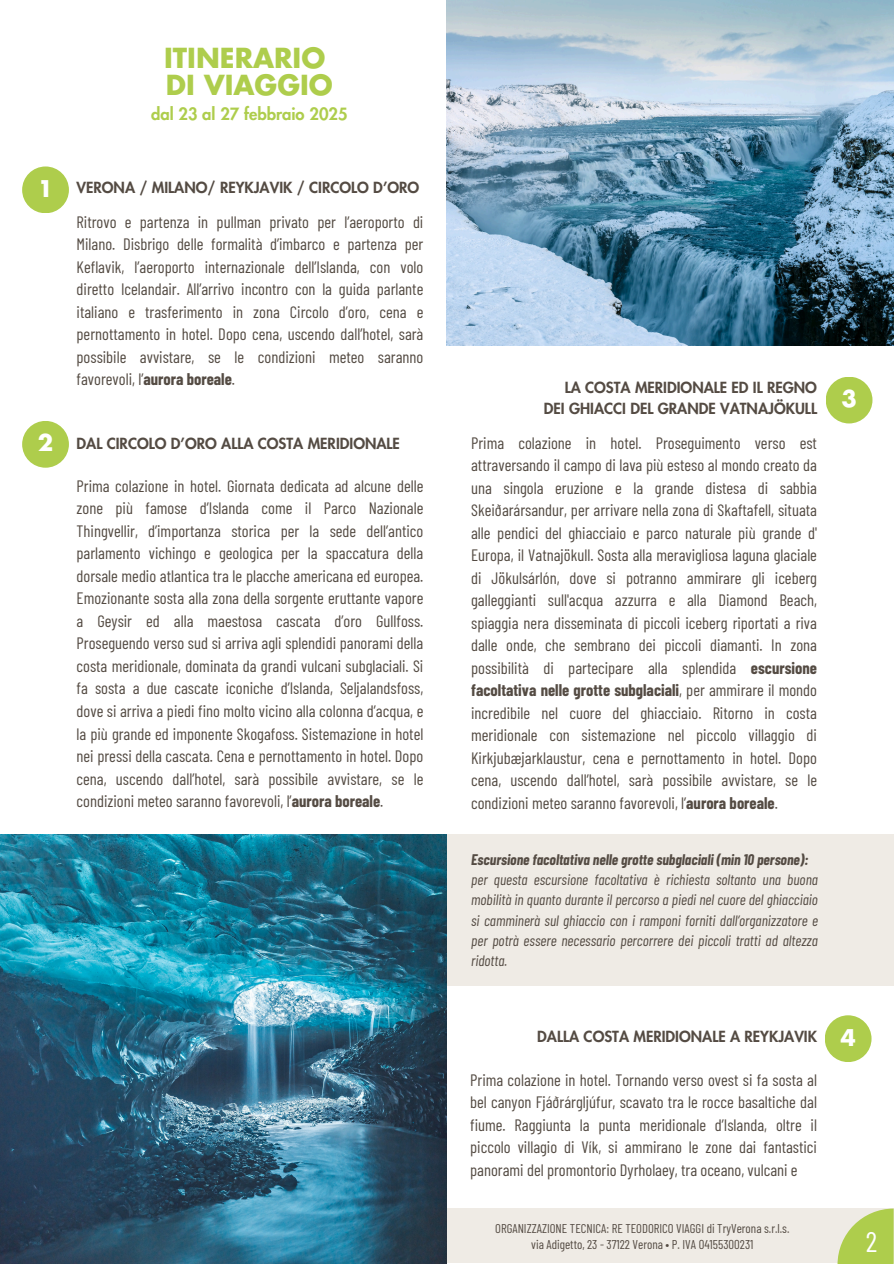
<style>
.page{position:relative;width:894px;height:1264px;background:#fff}
.page>*{position:absolute;margin:0;border:0;box-sizing:border-box;transform-origin:0 0}
.t1{font:28.5px "Barlow Condensed";color:#fff}
.t2{font:700 27px/27px "Futura LT Pro";color:#aecd4c}
.t3{font:700 22.5px "Futura LT Pro";color:#fff}
.t4{font:16.5px/22.5px "Barlow Condensed";color:#544b43;text-align:justify}
.t5{font:800 16.5px "Futura LT Pro";color:#aecd4c}
.t6{font:italic 15px/20.2px "Barlow Condensed";color:#544b43}
.t7{font:800 15px/20.2px "Futura LT Pro";color:#544b43;text-align:right}
.t8{font:12.75px "Barlow Condensed";color:#544b43}
.s1{font-weight:700}
</style>
<div class="page">
<div style="left:446px;top:1208px;width:447px;height:55px;background:#efebe5"></div>
<svg style="left:837px;top:1208px;width:56px;height:55px"></svg>
<img style="left:0;top:834px;width:446px;height:429px">
<img style="left:446px;top:0;width:447px;height:346px">
<div style="left:824px;top:1015px;width:47px;height:47px;background:#aecd4c;border-radius:50%"></div>
<div style="left:825px;top:376px;width:47px;height:47px;background:#aecd4c;border-radius:50%"></div>
<div style="left:447px;top:834px;width:446px;height:151px;background:#efebe5"></div>
<div style="left:22px;top:421px;width:47px;height:46px;background:#aecd4c;border-radius:50%"></div>
<div style="left:22px;top:166px;width:47px;height:47px;background:#aecd4c;border-radius:50%"></div>
<p class="t2" style="left:164px;top:46px;width:170px">ITINERARIO<br>DI VIAGGIO</p>
<h2 class="t3" style="left:38px;top:178px;width:17px">1</h2>
<p class="t5" style="left:151px;top:106px;width:198px">dal 23 al 27 febbraio 2025</p>
<h4 class="t7" style="left:77px;top:178px;width:344px">VERONA / MILANO/ REYKJAVIK / CIRCOLO D’ORO</h4>
<p class="t4" style="left:77px;top:210px;width:348px">Ritrovo e partenza in pullman privato per l’aeroporto di Milano. Disbrigo delle formalità d’imbarco e partenza per Keflavik, l’aeroporto internazionale dell’Islanda, con volo diretto Icelandair. All’arrivo incontro con la guida parlante italiano e trasferimento in zona Circolo d’oro, cena e pernottamento in hotel. Dopo cena, uscendo dall’hotel, sarà possibile avvistare, se le condizioni meteo saranno favorevoli, l’<span class="s1">aurora boreale</span>.</p>
<p class="t3" style="left:38px;top:433px;width:17px">2</p>
<h4 class="t7" style="left:77px;top:434px;width:325px">DAL CIRCOLO D’ORO ALLA COSTA MERIDIONALE</h4>
<h4 class="t4" style="left:77px;top:474px;width:348px">Prima colazione in hotel. Giornata dedicata ad alcune delle zone più famose d’Islanda come il Parco Nazionale Thingvellir, d’importanza storica per la sede dell’antico parlamento vichingo e geologica per la spaccatura della dorsale medio atlantica tra le placche americana ed europea.<br>Emozionante sosta alla zona della sorgente eruttante vapore a Geysir ed alla maestosa cascata d’oro Gullfoss.<br>Proseguendo verso sud si arriva agli splendidi panorami della costa meridionale, dominata da grandi vulcani subglaciali. Si fa sosta a due cascate iconiche d’Islanda, Seljalandsfoss, dove si arriva a piedi fino molto vicino alla colonna d’acqua, e la più grande ed imponente Skogafoss. Sistemazione in hotel nei pressi della cascata. Cena e pernottamento in hotel. Dopo cena, uscendo dall’hotel, sarà possibile avvistare, se le condizioni meteo saranno favorevoli, l’<span class="s1">aurora boreale</span>.</h4>
<h2 class="t7" style="left:543px;top:378px;width:274px">LA COSTA MERIDIONALE ED IL REGNO<br>DEI GHIACCI DEL GRANDE VATNAJÖKULL</h2>
<p class="t4" style="left:471px;top:431px;width:347px">Prima colazione in hotel. Proseguimento verso est attraversando il campo di lava più esteso al mondo creato da una singola eruzione e la grande distesa di sabbia Skeiðarársandur, per arrivare nella zona di Skaftafell, situata alle pendici del ghiacciaio e parco naturale più grande d' Europa, il Vatnajökull. Sosta alla meravigliosa laguna glaciale di Jökulsárlón, dove si potranno ammirare gli iceberg galleggianti sull'acqua azzurra e alla Diamond Beach, spiaggia nera disseminata di piccoli iceberg riportati a riva dalle onde, che sembrano dei piccoli diamanti. In zona possibilità di partecipare alla splendida <span class="s1">escursione facoltativa nelle grotte subglaciali</span>, per ammirare il mondo incredibile nel cuore del ghiacciaio. Ritorno in costa meridionale con sistemazione nel piccolo villaggio di Kirkjubæjarklaustur, cena e pernottamento in hotel. Dopo cena, uscendo dall’hotel, sarà possibile avvistare, se le condizioni meteo saranno favorevoli, l’<span class="s1">aurora boreale</span>.</p>
<p class="t6" style="left:471px;top:848px;width:348px"><span class="s1">Escursione facoltativa nelle grotte subglaciali (min 10 persone): </span>per questa escursione facoltativa è richiesta soltanto una buona mobilità in quanto durante il percorso a piedi nel cuore del ghiacciaio si camminerà sul ghiaccio con i ramponi forniti dall’organizzatore e per potrà essere necessario percorrere dei piccoli tratti ad altezza ridotta.</p>
<h4 class="t3" style="left:841px;top:388px;width:17px">3</h4>
<h2 class="t7" style="left:537px;top:1027px;width:281px">DALLA COSTA MERIDIONALE A REYKJAVIK</h2>
<p class="t4" style="left:470px;top:1067px;width:348px">Prima colazione in hotel. Tornando verso ovest si fa sosta al bel canyon Fjáðrárgljúfur, scavato tra le rocce basaltiche dal fiume. Raggiunta la punta meridionale d’Islanda, oltre il piccolo villagio di Vík, si ammirano le zone dai fantastici panorami del promontorio Dyrholaey, tra oceano, vulcani e</p>
<h1 class="t8" style="left:495px;top:1220px;width:295px">ORGANIZZAZIONE TECNICA: RE TEODORICO VIAGGI di TryVerona s.r.l.s.</h1>
<h3 class="t8" style="left:531px;top:1236px;width:224px">via Adigetto, 23 - 37122 Verona • P. IVA 04155300231</h3>
<h4 class="t3" style="left:840px;top:1027px;width:17px">4</h4>
<p class="t1" style="left:865px;top:1223px;width:13px">2</p>
</div>
